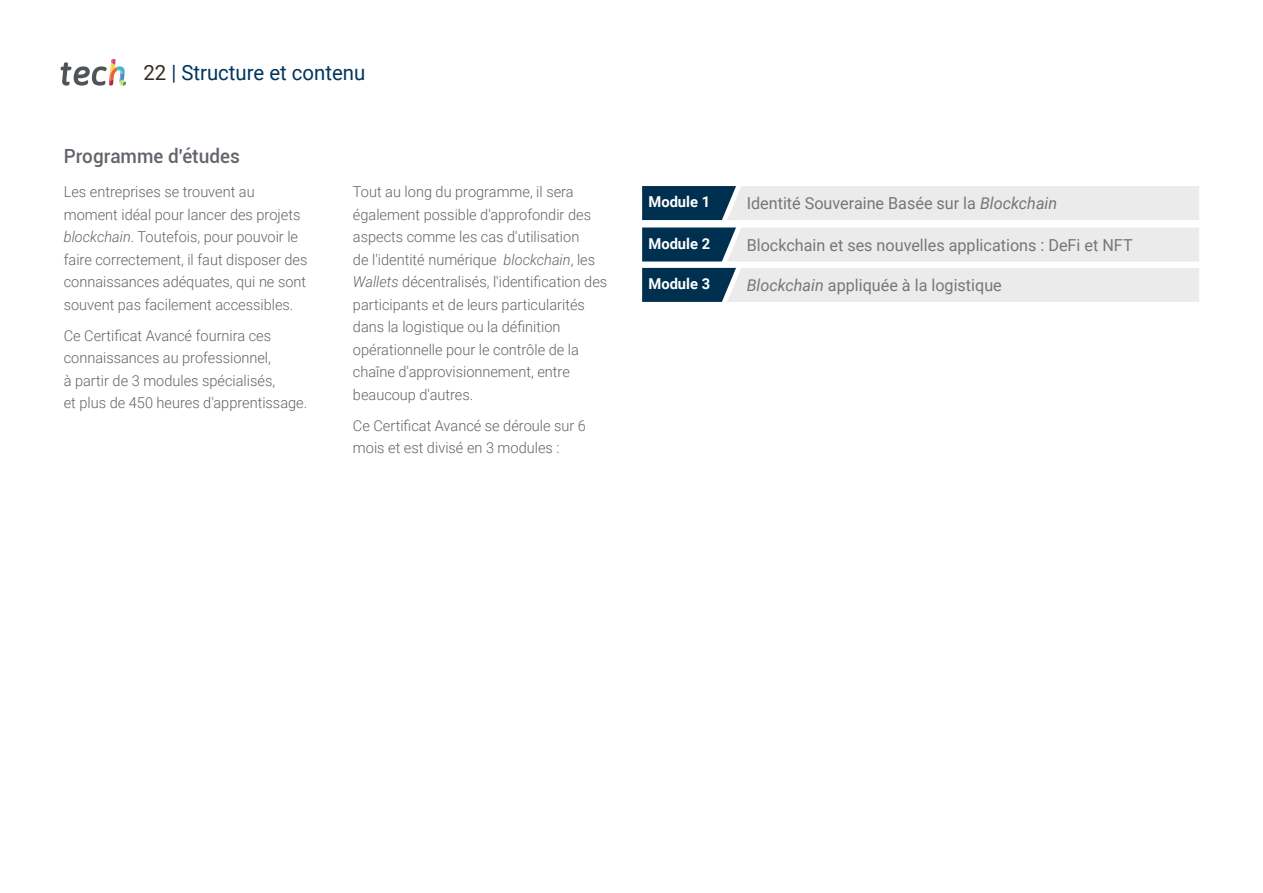
<style>
.page{position:relative;width:1263px;height:893px;background:#fff}
.page>*{position:absolute;margin:0;border:0;box-sizing:border-box;transform-origin:0 0}
.t1{font:21px "Roboto";color:#00355e}
.t2{font:500 19.5px "Roboto";color:#61646a}
.t3{font:16.5px "Roboto";color:#74777b}
.t4{font:300 15px/22.5px "Roboto";color:#61646a}
.t5{font:700 15px "Roboto";color:#fff}
.s1{color:#312e20}
.s2{font-style:italic}
</style>
<div class="page">
<svg style="left:61px;top:59px;width:65px;height:27px"></svg>
<svg style="left:642px;top:186px;width:557px;height:34px;background:#c5ced2"></svg>
<svg style="left:642px;top:268px;width:557px;height:34px;background:#c5ced2"></svg>
<svg style="left:642px;top:227px;width:557px;height:34px;background:#c6ced2"></svg>
<h1 class="t1" style="left:144px;top:57px;width:223px"><span class="s1">22</span> | Structure et contenu</h1>
<h2 class="t2" style="left:64px;top:143px;width:178px">Programme d'études</h2>
<p class="t4" style="left:64px;top:180px;width:245px">Les entreprises se trouvent au moment idéal pour lancer des projets <span class="s2">blockchain</span>. Toutefois, pour pouvoir le faire correctement, il faut disposer des connaissances adéquates, qui ne sont souvent pas facilement accessibles.</p>
<p class="t4" style="left:64px;top:324px;width:245px">Ce Certificat Avancé fournira ces connaissances au professionnel,<br>à partir de 3 modules spécialisés,<br>et plus de 450 heures d'apprentissage.</p>
<p class="t4" style="left:353px;top:180px;width:256px">Tout au long du programme, il sera également possible d'approfondir des aspects comme les cas d'utilisation<br>de l'identité numérique <span class="s2">blockchain</span>, les <span class="s2">Wallets</span> décentralisés, l'identification des participants et de leurs particularités dans la logistique ou la définition opérationnelle pour le contrôle de la chaîne d'approvisionnement, entre beaucoup d'autres.</p>
<p class="t4" style="left:353px;top:414px;width:234px">Ce Certificat Avancé se déroule sur 6 mois et est divisé en 3 modules :</p>
<p class="t5" style="left:648px;top:192px;width:63px">Module 1</p>
<p class="t3" style="left:747px;top:192px;width:312px">Identité Souveraine Basée sur la <span class="s2">Blockchain</span></p>
<p class="t5" style="left:648px;top:233px;width:63px">Module 2</p>
<p class="t5" style="left:648px;top:273px;width:63px">Module 3</p>
<p class="t3" style="left:747px;top:233px;width:387px">Blockchain et ses nouvelles applications : DeFi et NFT</p>
<p class="t3" style="left:747px;top:274px;width:257px"><span class="s2">Blockchain</span> appliquée à la logistique</p>
</div>
